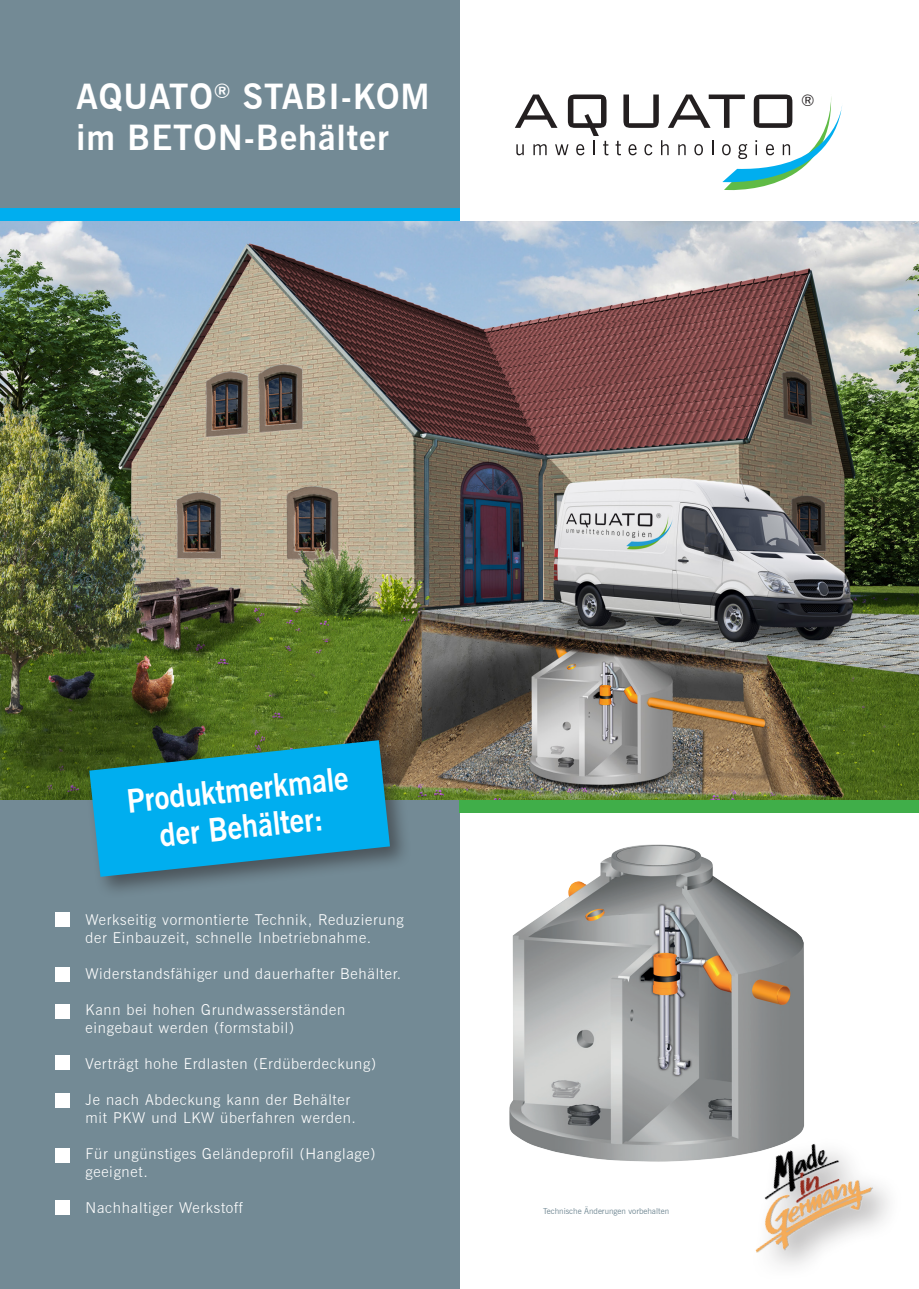
<style>
.page{position:relative;width:919px;height:1289px;background:#fff}
.page>*{position:absolute;margin:0;border:0;box-sizing:border-box;transform-origin:0 0}
.t1{font:700 34.5px "News Gothic BT";letter-spacing:.03em;color:#fff}
.Störer{font:700 32.1px/37.5px "News Gothic BT";color:#fff;text-align:center;scale:.91 1}
.t2{font:16.2px "News Gothic BT";color:#231f20}
.t3{font:300 15px/18px "News Gothic BT";letter-spacing:.05em;color:#fff}
.t4{font:8.25px "News Gothic BT";color:#738a95}
</style>
<div class="page">
<div style="left:0;top:1px;width:459px;height:1287px;background:#738a95"></div>
<div style="left:459px;top:799px;width:459px;height:13px;background:#40ae49"></div>
<div style="left:0;top:208px;width:459px;height:13px;background:#00aeef"></div>
<img style="left:0;top:221px;width:918px;height:578px">
<img style="left:509px;top:844px;width:295px;height:318px">
<div style="left:85px;top:736px;width:327px;height:163px;background:#231f20;opacity:.5"></div>
<svg style="left:89px;top:740px;width:301px;height:136px;background:#139bc7"></svg>
<img style="left:726px;top:1127px;width:156px;height:133px">
<div style="left:55px;top:912px;width:15px;height:15px;background:#fff"></div>
<div style="left:55px;top:967px;width:15px;height:15px;background:#fff"></div>
<div style="left:55px;top:1004px;width:15px;height:14px;background:#fff"></div>
<div style="left:55px;top:1055px;width:15px;height:15px;background:#fff"></div>
<div style="left:55px;top:1092px;width:15px;height:15px;background:#fff"></div>
<div style="left:55px;top:1148px;width:15px;height:14px;background:#fff"></div>
<div style="left:55px;top:1200px;width:15px;height:14px;background:#fff"></div>
<svg style="left:515px;top:94px;width:93px;height:61px"></svg>
<svg style="left:615px;top:94px;width:227px;height:96px"></svg>
<p class="t1" style="left:77px;top:76px;width:354px">AQUATO<sup>®</sup> STABI-KOM</p>
<p class="t1" style="left:77px;top:117px;width:314px">im BETON-Behälter</p>
<p class="t2" style="left:801px;top:90px;width:15px">®</p>
<p class="Störer" style="left:125px;top:782px;width:246px;rotate:-6deg">Produktmerkmale der Behälter:</p>
<p class="t3" style="left:85px;top:910px;width:319px">Werkseitig vormontierte Technik, Reduzierung der Einbauzeit, schnelle Inbetriebnahme.</p>
<p class="t3" style="left:85px;top:964px;width:317px">Widerstandsfähiger und dauerhafter Behälter.</p>
<p class="t3" style="left:85px;top:1000px;width:261px">Kann bei hohen Grundwasserständen eingebaut werden (formstabil)</p>
<p class="t3" style="left:85px;top:1054px;width:292px">Verträgt hohe Erdlasten (Erdüberdeckung)</p>
<p class="t3" style="left:85px;top:1090px;width:266px">Je nach Abdeckung kann der Behälter</p>
<p class="t3" style="left:85px;top:1108px;width:272px">mit PKW und LKW überfahren werden.</p>
<p class="t3" style="left:85px;top:1144px;width:291px">Für ungünstiges Geländeprofil (Hanglage) geeignet.</p>
<p class="t3" style="left:85px;top:1198px;width:159px">Nachhaltiger Werkstoff</p>
<p class="t4" style="left:543px;top:1205px;width:127px">Technische Änderungen vorbehalten</p>
</div>
